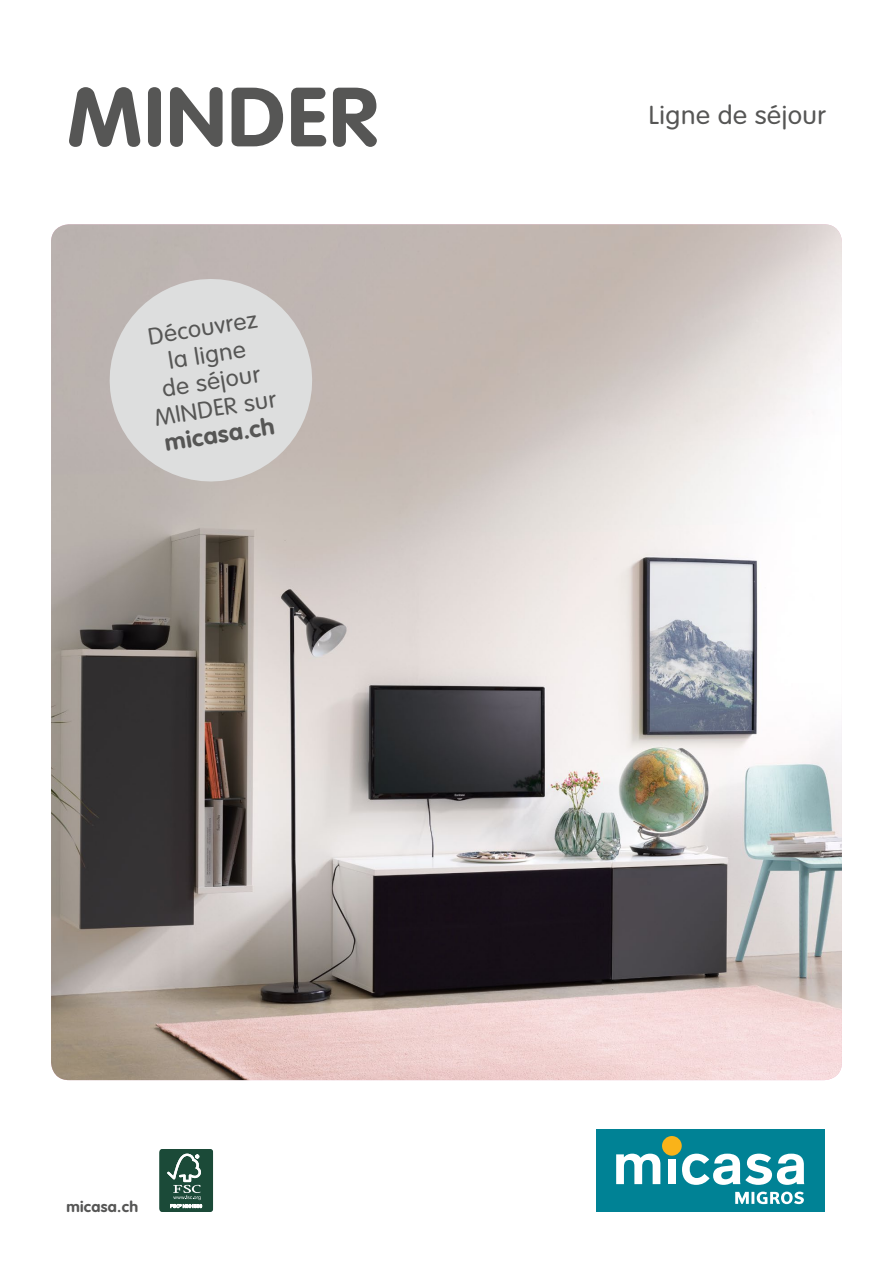
<style>
.page{position:relative;width:893px;height:1263px;background:#fff}
.page>*{position:absolute;margin:0;border:0;box-sizing:border-box;transform-origin:0 0}
.t1{font:700 82.5px "VAG Rounded";letter-spacing:.02em;color:#565655;scale:1.05 1}
.t2{font:300 25.5px "VAG Rounded";letter-spacing:.02em;color:#565655;scale:1.05 1}
.t3{font:300 23.25px/27px "VAG Rounded";color:#565655;text-align:center;scale:1.05 1}
.t4{font:700 23.25px "VAG Rounded";color:#565655;scale:1.05 1}
.t5{font:700 15px "VAG Rounded";letter-spacing:.02em;color:#565655;scale:1.05 1}
</style>
<div class="page">
<div style="left:159px;top:1149px;width:54px;height:63px;background:#1b4a38;border-radius:3px"></div>
<div style="left:160px;top:1149px;width:53px;height:63px;border:1px solid #1b4a38;border-radius:3px"></div>
<svg style="left:167px;top:1154px;width:35px;height:54px"></svg>
<img style="left:51px;top:224px;width:791px;height:856px">
<svg style="left:102px;top:271px;width:218px;height:218px;background:#d3d0cf"></svg>
<div style="left:596px;top:1129px;width:228px;height:82px;background:#008295"></div>
<svg style="left:735px;top:1191px;width:69px;height:13px"></svg>
<svg style="left:616px;top:1153px;width:44px;height:31px"></svg>
<div style="left:662px;top:1136px;width:20px;height:20px;background:#fab319;border-radius:50%"></div>
<div style="left:668px;top:1159px;width:8px;height:25px;background:#fff"></div>
<svg style="left:682px;top:1153px;width:122px;height:32px"></svg>
<h1 class="t1" style="left:67px;top:69px;width:297px">MINDER</h1>
<p class="t3" style="left:140px;top:324px;width:118px;rotate:-9deg">Découvrez la ligne<br>de séjour<br>MINDER sur</p>
<p class="t4" style="left:163px;top:430px;width:107px;rotate:-9deg">micasa.ch</p>
<p class="t2" style="left:649px;top:101px;width:170px">Ligne de séjour</p>
<p class="t5" style="left:66px;top:1198px;width:70px">micasa.ch</p>
</div>
